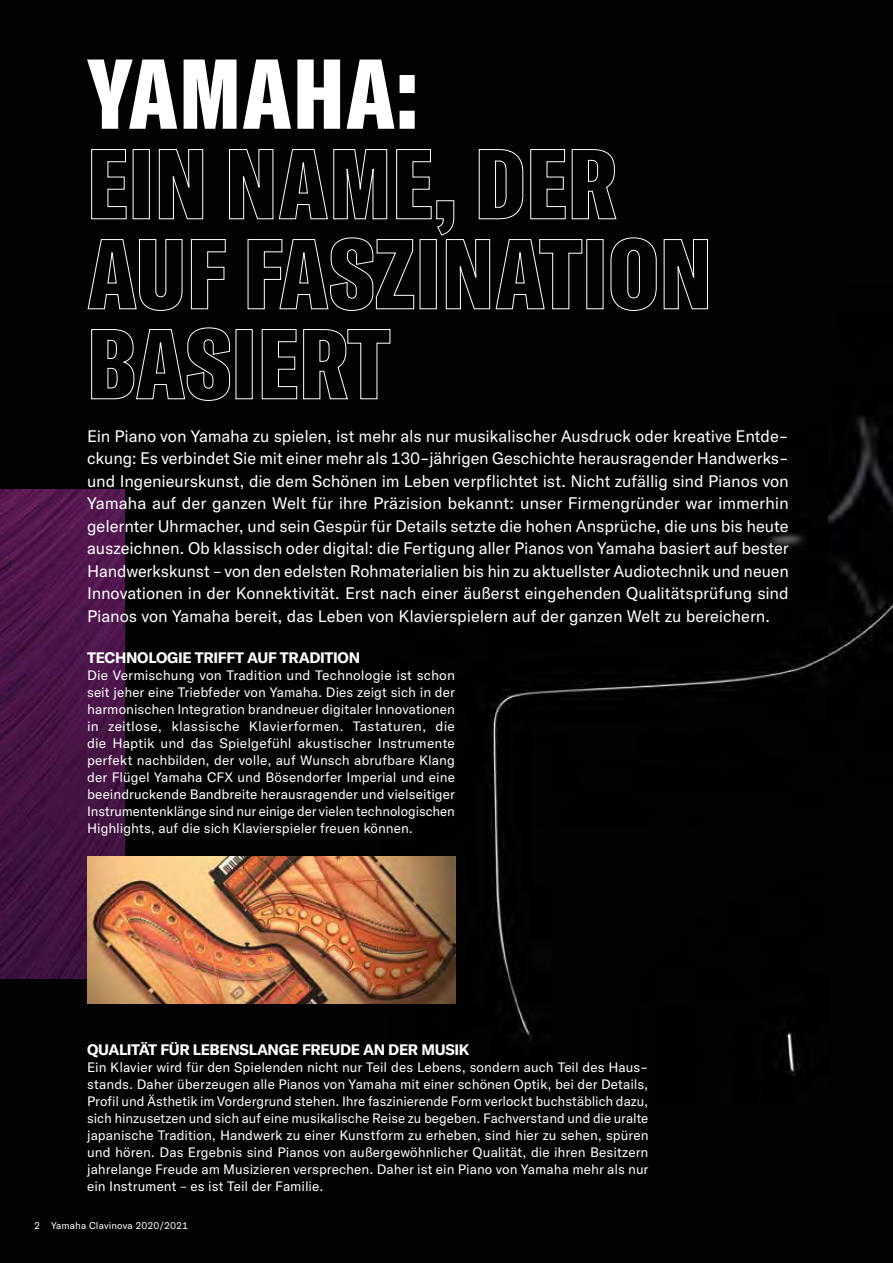
<style>
.page{position:relative;width:893px;height:1263px;background:#020202}
.page>*{position:absolute;margin:0;border:0;box-sizing:border-box;transform-origin:0 0}
.t1{font:900 extra-condensed 97.5px/90px "GT America Y";letter-spacing:.01em;color:#fff}
.t2{font:16.5px/22.5px "GT America Y";letter-spacing:-.005em;color:#fff;text-align:justify}
.t3{font:700 15px "GT America Y";letter-spacing:-.02em;color:#fff}
.t4{font:13.5px/17px "GT America Y";color:#fff;text-align:justify}
.t5{font:9.75px "GT America Y";letter-spacing:.01em;color:#fff}
</style>
<div class="page">
<img style="left:0;top:489px;width:125px;height:489px">
<img style="left:87px;top:857px;width:368px;height:146px">
<h1 class="t1" style="left:87px;top:48px;width:626px">YAMAHA:<br>EIN NAME, DER<br>AUF FASZINATION<br>BASIERT</h1>
<p class="t2" style="left:87px;top:425px;width:703px">Ein Piano von Yamaha zu spielen, ist mehr als nur musikalischer Ausdruck oder kreative Entde&shy;ckung: Es verbindet Sie mit einer mehr als 130-jährigen Geschichte herausragender Handwerks&shy;und Ingenieurskunst, die dem Schönen im Leben verpflichtet ist. Nicht zufällig sind Pianos von Yamaha auf der ganzen Welt für ihre Präzision bekannt: unser Firmengründer war immerhin gelernter Uhrmacher, und sein Gespür für Details setzte die hohen Ansprüche, die uns bis heute auszeichnen. Ob klassisch oder digital: die Fertigung aller Pianos von Yamaha basiert auf bester Handwerkskunst – von den edelsten Rohmaterialien bis hin zu aktuellster Audiotechnik und neuen Innovationen in der Konnektivität. Erst nach einer äußerst eingehenden Qualitätsprüfung sind Pianos von Yamaha bereit, das Leben von Klavierspielern auf der ganzen Welt zu bereichern.</p>
<p class="t3" style="left:87px;top:649px;width:274px">TECHNOLOGIE TRIFFT AUF TRADITION</p>
<p class="t4" style="left:87px;top:667px;width:369px">Die Vermischung von Tradition und Technologie ist schon seit jeher eine Triebfeder von Yamaha. Dies zeigt sich in der harmonischen Integration brandneuer digitaler Innovationen in zeitlose, klassische Klavierformen. Tastaturen, die die Haptik und das Spielgefühl akustischer Instrumente perfekt nachbilden, der volle, auf Wunsch abrufbare Klang der Flügel Yamaha CFX und Bösendorfer Imperial und eine beeindruckende Bandbreite herausragender und vielseitiger Instrumentenklänge sind nur einige der vielen technologischen Highlights, auf die sich Klavierspieler freuen können.</p>
<p class="t3" style="left:87px;top:1040px;width:384px">QUALITÄT FÜR LEBENSLANGE FREUDE AN DER MUSIK</p>
<p class="t4" style="left:87px;top:1058px;width:563px">Ein Klavier wird für den Spielenden nicht nur Teil des Lebens, sondern auch Teil des Haus&shy;stands. Daher überzeugen alle Pianos von Yamaha mit einer schönen Optik, bei der Details, Profil und Ästhetik im Vordergrund stehen. Ihre faszinierende Form verlockt buchstäblich dazu, sich hinzusetzen und sich auf eine musikalische Reise zu begeben. Fachverstand und die uralte japanische Tradition, Handwerk zu einer Kunstform zu erheben, sind hier zu sehen, spüren und hören. Das Ergebnis sind Pianos von außergewöhnlicher Qualität, die ihren Besitzern jahrelange Freude am Musizieren versprechen. Daher ist ein Piano von Yamaha mehr als nur ein Instrument – es ist Teil der Familie.</p>
<p class="t5" style="left:34px;top:1220px;width:156px">2 Yamaha Clavinova 2020/2021</p>
</div>
